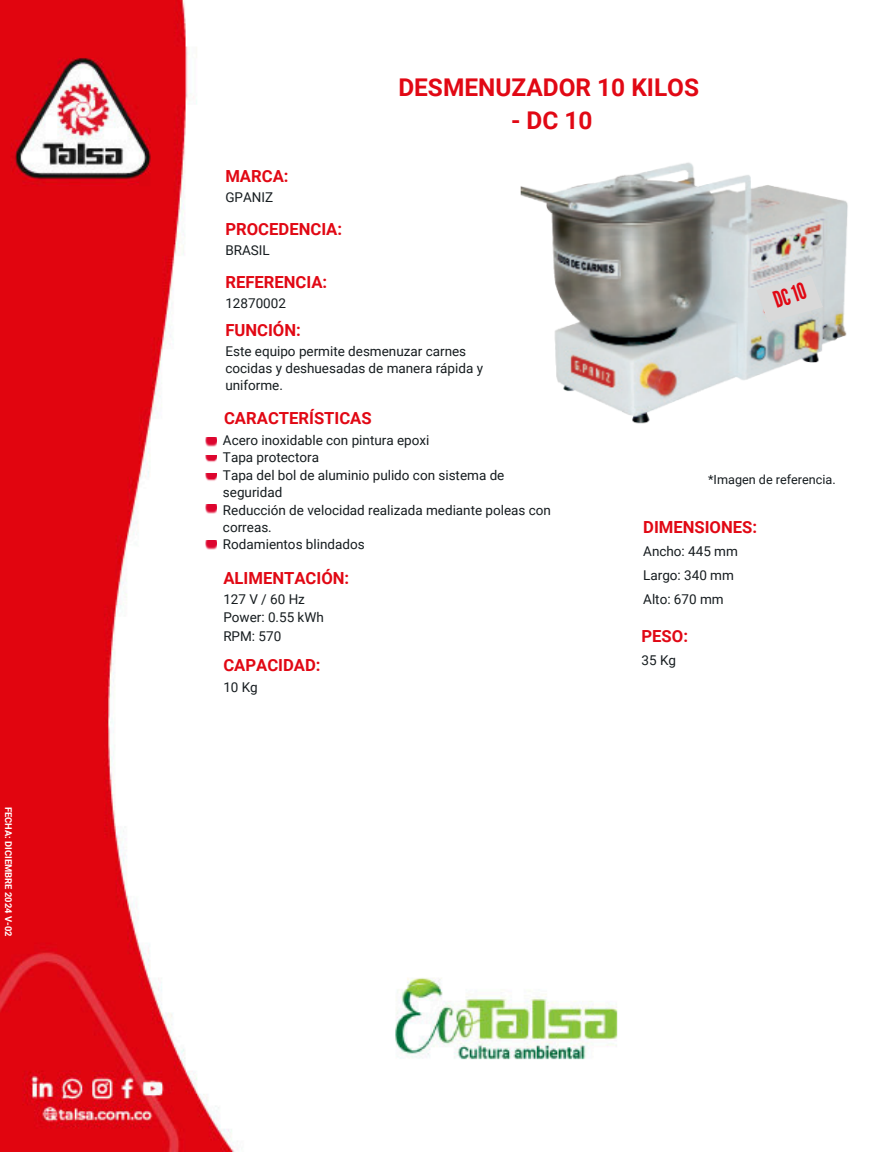
<style>
.page{position:relative;width:890px;height:1152px;background:#fff}
.page>*{position:absolute;margin:0;border:0;box-sizing:border-box;transform-origin:0 0}
.t1{font:700 24.45px "Roboto";color:#e10814}
.t2{font:22.73px "League Gothic";color:#e10814}
.t3{font:700 16.65px "Roboto";color:#e10814}
.t4{font:700 16.65px "Roboto";color:#e00815}
.t5{font:13.5px/17.4px "Roboto";color:#161c1f}
.t6{font:12.6px "Roboto";color:#161c1f}
.t7{font:700 9.38px "Roboto";color:#fff}
</style>
<div class="page">
<img style="left:0;top:0;width:618px;height:1152px">
<img style="left:509px;top:147px;width:339px;height:278px">
<svg style="left:206px;top:438px;width:11px;height:9px"></svg>
<svg style="left:206px;top:456px;width:11px;height:7px"></svg>
<svg style="left:206px;top:474px;width:11px;height:7px"></svg>
<svg style="left:206px;top:504px;width:11px;height:9px"></svg>
<svg style="left:206px;top:540px;width:11px;height:9px"></svg>
<svg style="left:756px;top:275px;width:67px;height:47px"></svg>
<p class="t7" style="left:14px;top:807px;width:131px;rotate:90deg">FECHA: DICIEMBRE 2024 V-02</p>
<p class="t3" style="left:225px;top:167px;width:65px">MARCA:</p>
<p class="t5" style="left:225px;top:188px;width:49px">GPANIZ</p>
<h3 class="t3" style="left:225px;top:219px;width:118px">PROCEDENCIA:</h3>
<h3 class="t5" style="left:225px;top:242px;width:46px">BRASIL</h3>
<p class="t3" style="left:225px;top:273px;width:103px">REFERENCIA:</p>
<p class="t5" style="left:225px;top:295px;width:62px">12870002</p>
<p class="t1" style="left:398px;top:73px;width:302px">DESMENUZADOR 10 KILOS</p>
<p class="t1" style="left:511px;top:107px;width:83px">- DC 10</p>
<p class="t3" style="left:225px;top:320px;width:77px">FUNCIÓN:</p>
<p class="t5" style="left:225px;top:342px;width:259px">Este equipo permite desmenuzar carnes cocidas y deshuesadas de manera rápida y uniforme.</p>
<h4 class="t3" style="left:224px;top:408px;width:149px">CARACTERÍSTICAS</h4>
<p class="t2" style="left:770px;top:288px;width:35px;rotate:-19deg">DC10</p>
<h1 class="t5" style="left:223px;top:432px;width:208px">Acero inoxidable con pintura epoxi</h1>
<p class="t5" style="left:223px;top:449px;width:98px">Tapa protectora</p>
<h2 class="t5" style="left:223px;top:466px;width:283px">Tapa del bol de aluminio pulido con sistema de seguridad</h2>
<h3 class="t5" style="left:223px;top:501px;width:330px">Reducción de velocidad realizada mediante poleas con correas.</h3>
<h6 class="t5" style="left:223px;top:536px;width:143px">Rodamientos blindados</h6>
<p class="t3" style="left:223px;top:568px;width:127px">ALIMENTACIÓN:</p>
<p class="t5" style="left:223px;top:591px;width:83px">127 V / 60 Hz</p>
<p class="t5" style="left:223px;top:609px;width:102px">Power: 0.55 kWh</p>
<p class="t5" style="left:223px;top:628px;width:59px">RPM: 570</p>
<p class="t3" style="left:223px;top:656px;width:99px">CAPACIDAD:</p>
<p class="t5" style="left:223px;top:678px;width:36px">10 Kg</p>
<p class="t6" style="left:708px;top:472px;width:129px">*Imagen de referencia.</p>
<p class="t3" style="left:643px;top:517px;width:115px">DIMENSIONES:</p>
<p class="t5" style="left:643px;top:539px;width:96px;line-height:24.2px">Ancho: 445 mm<br>Largo: 340 mm<br>Alto: 670 mm</p>
<p class="t4" style="left:641px;top:626px;width:48px">PESO:</p>
<p class="t5" style="left:641px;top:651px;width:36px">35 Kg</p>
</div>
